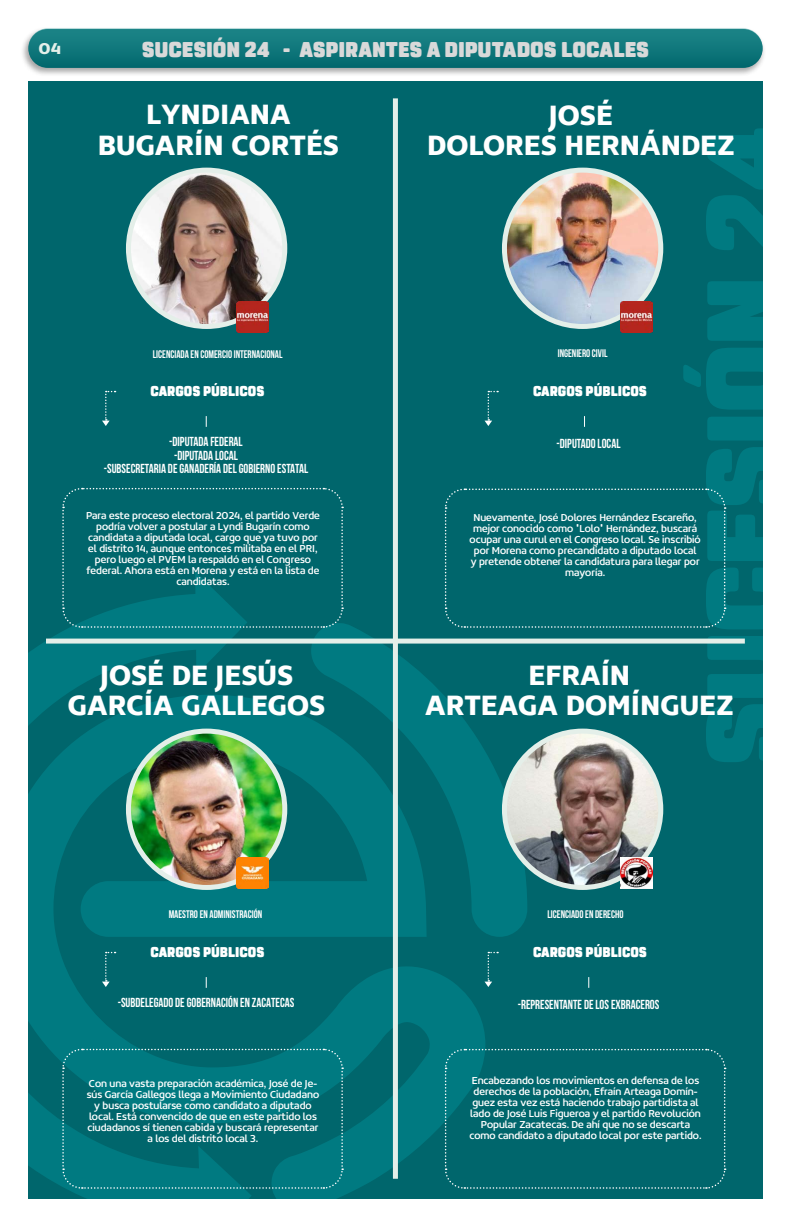
<style>
.page{position:relative;width:791px;height:1225px;background:#fff}
.page>*{position:absolute;margin:0;border:0;box-sizing:border-box;transform-origin:0 0}
.t1{font:700 30px/30px "Concord";color:#fff;text-align:center;scale:.94 1}
.t2{font:900 21.3px "Rohn Rounded";letter-spacing:-.005em;color:#d9d9d9}
.t3{font:700 16.9px "Concord";color:#e4efe9}
.t4{font:900 14.1px "Rohn Rounded";color:#fff;scale:.94 1}
.t5{font:700 13.1px/13.2px "Bebas Neue";color:#fff;text-align:center;scale:.94 1}
.t6{font:11px/11px "Concord";color:#fff;text-align:center;scale:.94 1}
.t7{font:700 11px "Bebas Neue";color:#fff;scale:.94 1}
</style>
<div class="page">
<div style="left:20px;top:27px;width:746px;height:50px;background:#000;opacity:.35"></div>
<svg style="left:28px;top:29px;width:735px;height:39px"></svg>
<div style="left:28px;top:28px;width:735px;height:39px;background:linear-gradient(to bottom,#1e8689,#03696f);border-radius:19px"></div>
<div style="left:28px;top:81px;width:735px;height:1117px;background:#00666c"></div>
<svg style="left:309px;top:619px;width:218px;height:318px"></svg>
<svg style="left:28px;top:628px;width:224px;height:67px;fill:#007980"></svg>
<svg style="left:28px;top:695px;width:457px;height:504px;fill:#007a81"></svg>
<svg style="left:683px;top:128px;width:80px;height:634px"></svg>
<div style="left:46px;top:638px;width:699px;height:5px;background:#e4efe9"></div>
<div style="left:393px;top:98px;width:5px;height:1080px;background:#e4efe9"></div>
<img style="left:128px;top:170px;width:157px;height:156px;border-radius:78px">
<div style="left:126px;top:168px;width:161px;height:161px;border:5px solid #e4efe9;border-radius:50%"></div>
<img style="left:128px;top:731px;width:157px;height:156px;border-radius:78px">
<div style="left:126px;top:728px;width:161px;height:162px;border:5px solid #e4efe9;border-radius:50%"></div>
<img style="left:504px;top:170px;width:157px;height:156px;border-radius:78px">
<div style="left:502px;top:168px;width:161px;height:161px;border:5px solid #e4efe9;border-radius:50%"></div>
<img style="left:504px;top:731px;width:157px;height:156px;border-radius:78px">
<div style="left:502px;top:728px;width:161px;height:162px;border:5px solid #e4efe9;border-radius:50%"></div>
<svg style="left:62px;top:487px;width:282px;height:141px"></svg>
<svg style="left:61px;top:1048px;width:283px;height:141px"></svg>
<svg style="left:444px;top:488px;width:282px;height:140px"></svg>
<svg style="left:444px;top:1048px;width:282px;height:141px"></svg>
<svg style="left:102px;top:391px;width:14px;height:35px"></svg>
<svg style="left:102px;top:951px;width:14px;height:36px"></svg>
<svg style="left:484px;top:391px;width:14px;height:35px"></svg>
<svg style="left:484px;top:951px;width:14px;height:36px"></svg>
<img style="left:621px;top:857px;width:31px;height:31px">
<img style="left:237px;top:857px;width:31px;height:31px">
<img style="left:237px;top:301px;width:31px;height:32px">
<img style="left:621px;top:301px;width:31px;height:32px">
<h3 class="t3" style="left:39px;top:38px;width:24px">04</h3>
<h2 class="t2" style="left:142px;top:37px;width:509px">SUCESIÓN 24 - ASPIRANTES A DIPUTADOS LOCALES</h2>
<h1 class="t1" style="left:98px;top:99px;width:258px">LYNDIANA<br>BUGARÍN CORTÉS</h1>
<h1 class="t1" style="left:427px;top:100px;width:329px">JOSÉ<br>DOLORES HERNÁNDEZ</h1>
<p class="t7" style="left:153px;top:349px;width:140px">LICENCIADA EN COMERCIO INTERNACIONAL</p>
<p class="t7" style="left:558px;top:347px;width:55px">INGENIERO CIVIL</p>
<p class="t4" style="left:150px;top:382px;width:123px">CARGOS PÚBLICOS</p>
<p class="t4" style="left:533px;top:382px;width:123px">CARGOS PÚBLICOS</p>
<p class="t5" style="left:104px;top:435px;width:219px">-DIPUTADA FEDERAL<br>-DIPUTADA LOCAL<br>-SUBSECRETARIA DE GANADERÍA DEL GOBIERNO ESTATAL</p>
<p class="t5" style="left:557px;top:437px;width:69px">-DIPUTADO LOCAL</p>
<p class="t6" style="left:86px;top:510px;width:250px">Para este proceso electoral 2024, el partido Verde podría volver a postular a Lyndi Bugarín como candidata a diputada local, cargo que ya tuvo por el distrito 14, aunque entonces militaba en el PRI, pero luego el PVEM la respaldó en el Congreso federal. Ahora está en Morena y está en la lista de candidatas.</p>
<p class="t6" style="left:470px;top:512px;width:247px">Nuevamente, José Dolores Hernández Escareño, mejor conocido como "Lolo" Hernández, buscará ocupar una curul en el Congreso local. Se inscribió por Morena como precandidato a diputado local y pretende obtener la candidatura para llegar por mayoría.</p>
<h1 class="t1" style="left:68px;top:660px;width:275px">JOSÉ DE JESÚS<br>GARCÍA GALLEGOS</h1>
<h1 class="t1" style="left:425px;top:660px;width:330px">EFRAÍN<br>ARTEAGA DOMÍNGUEZ</h1>
<p class="t7" style="left:169px;top:908px;width:101px">MAESTRO EN ADMINISTRACIÓN</p>
<p class="t7" style="left:547px;top:908px;width:82px">LICENCIADO EN DERECHO</p>
<p class="t4" style="left:150px;top:943px;width:123px">CARGOS PÚBLICOS</p>
<p class="t4" style="left:533px;top:943px;width:123px">CARGOS PÚBLICOS</p>
<p class="t5" style="left:118px;top:996px;width:189px">-SUBDELEGADO DE GOBERNACIÓN EN ZACATECAS</p>
<p class="t5" style="left:518px;top:998px;width:152px">-REPRESENTANTE DE LOS EXBRACEROS</p>
<p class="t6" style="left:87px;top:1077px;width:249px">Con una vasta preparación académica, José de Je&shy;sús García Gallegos llega a Movimiento Ciudadano y busca postularse como candidato a diputado local. Está convencido de que en este partido los ciudadanos sí tienen cabida y buscará representar a los del distrito local 3.</p>
<p class="t6" style="left:469px;top:1075px;width:248px">Encabezando los movimientos en defensa de los derechos de la población, Efraín Arteaga Domín&shy;guez esta vez está haciendo trabajo partidista al lado de José Luis Figueroa y el partido Revolución Popular Zacatecas. De ahí que no se descarta como candidato a diputado local por este partido.</p>
</div>
